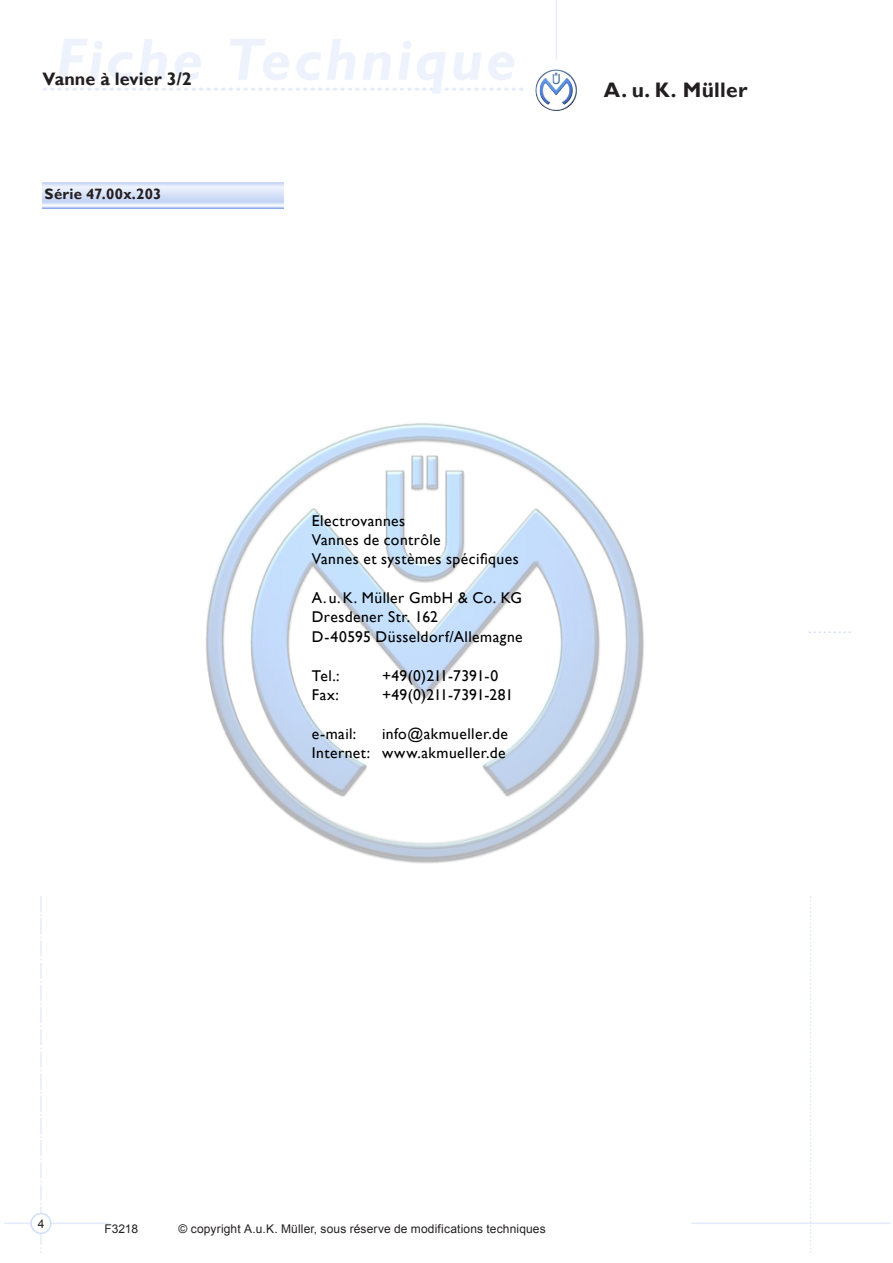
<style>
.page{position:relative;width:893px;height:1263px;background:#fff}
.page>*{position:absolute;margin:0;border:0;box-sizing:border-box;transform-origin:0 0}
.t1{font:700 21px "Gill Sans";letter-spacing:.01em;color:#231f20}
.t2{font:700 18px "Gill Sans";color:#231f20}
.t3{font:15.6px/19.4px "Gill Sans";letter-spacing:.03em;color:#000}
.t4{font:15.6px "Gill Sans";color:#000}
.t5{font:15.6px "Gill Sans";letter-spacing:-.005em;color:#000}
.t6{font:700 15px "Gill Sans";letter-spacing:.015em;color:#231f20}
.t7{font:12px "Arial";letter-spacing:.01em;color:#231f20}
</style>
<div class="page">
<hr style="left:4px;top:1222px;width:105px;height:2px;background:#e4ecfb">
<svg style="left:810px;top:897px;width:1px;height:355px"></svg>
<svg style="left:44px;top:88px;width:478px;height:3px"></svg>
<hr style="left:556px;top:1px;width:1px;height:58px;background:#e4ecfb">
<svg style="left:40px;top:897px;width:2px;height:355px"></svg>
<hr style="left:692px;top:1222px;width:198px;height:2px;background:#e4ecfb">
<svg style="left:809px;top:631px;width:41px;height:2px"></svg>
<img style="left:535px;top:69px;width:20px;height:31px">
<div style="left:31px;top:1213px;width:20px;height:20px;background:#fff;border-radius:50%"></div>
<div style="left:30px;top:1213px;width:22px;height:21px;border:2px solid #d2dff8;border-radius:50%"></div>
<img style="left:205px;top:423px;width:439px;height:441px">
<svg style="left:43px;top:183px;width:240px;height:25px;background:#d9e3f8"></svg>
<p class="t2" style="left:43px;top:68px;width:151px">Vanne à levier 3/2</p>
<p class="t6" style="left:45px;top:185px;width:118px">Série 47.00x.203</p>
<h1 class="t1" style="left:604px;top:77px;width:145px">A. u. K. Müller</h1>
<p class="t3" style="left:312px;top:511px;width:208px">Electrovannes<br>Vannes de contrôle<br>Vannes et systèmes spécifiques</p>
<p class="t3" style="left:312px;top:588px;width:212px">A.u.K. Müller GmbH &amp; Co. KG<br>Dresdener Str. 162<br>D-40595 Düsseldorf/Allemagne</p>
<p class="t3" style="left:312px;top:665px;width:29px">Tel.:</p>
<p class="t5" style="left:382px;top:666px;width:118px">+49(0)211-7391-0</p>
<p class="t3" style="left:312px;top:685px;width:29px">Fax:</p>
<p class="t4" style="left:382px;top:685px;width:133px">+49(0)211-7391-281</p>
<p class="t3" style="left:312px;top:723px;width:46px">e-mail:</p>
<p class="t3" style="left:312px;top:723px;width:198px;text-align:right">info@akmueller.de<br>Internet: www.akmueller.de</p>
<p class="t7" style="left:38px;top:1216px;width:8px">4</p>
<p class="t7" style="left:104px;top:1221px;width:35px">F3218</p>
<p class="t7" style="left:179px;top:1221px;width:369px">© copyright A.u.K. Müller, sous réserve de modifications techniques</p>
</div>
